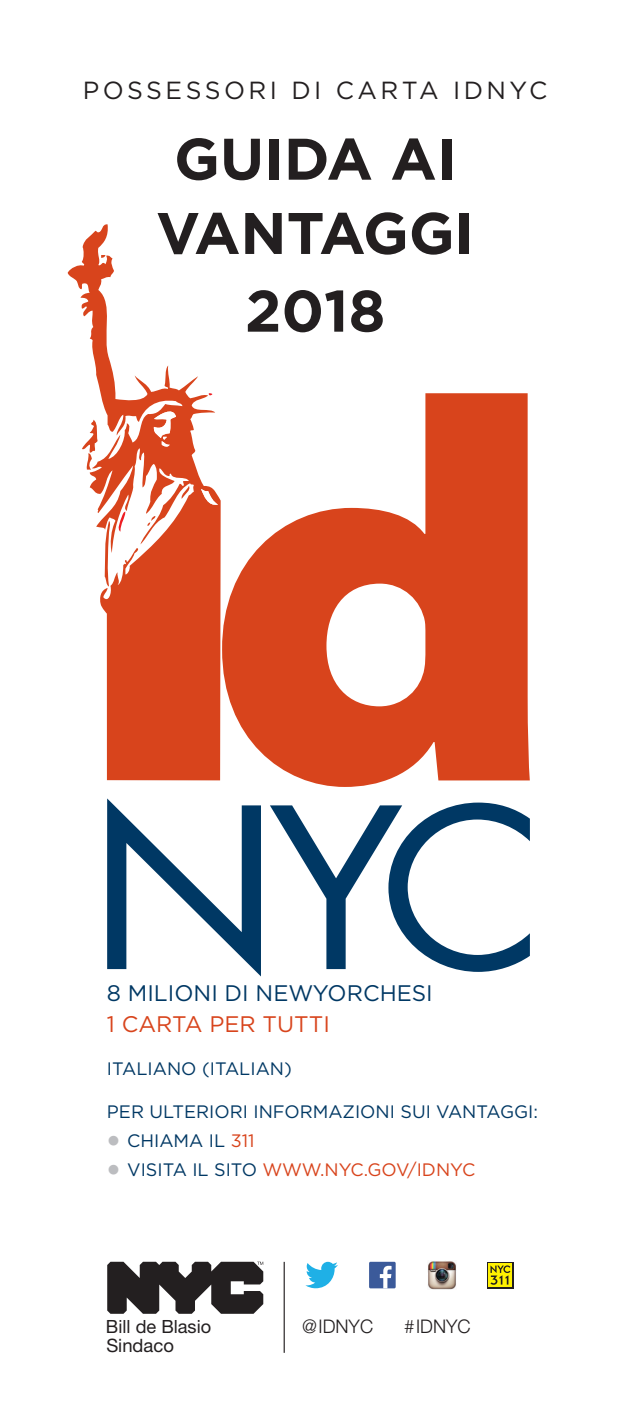
<style>
.page{position:relative;width:632px;height:1418px;background:#fff}
.page>*{position:absolute;margin:0;border:0;box-sizing:border-box;transform-origin:0 0}
.t1{font:700 58.5px/76px "Gotham";color:#231f20;text-align:center}
.t2{font:24.75px "Gotham";letter-spacing:.14em;color:#231f20}
.t3{font:22.5px "Gotham";color:#003864}
.t4{font:22.5px "Gotham";color:#d8441c}
.t5{font:300 18.68px "Helvetica Neue";color:#231f20}
.t6{font:18.45px "Helvetica Neue LT Pro";color:#231f20}
.t7{font:18.22px/19.8px "Helvetica Neue LT Std";color:#231f20}
.t8{font:18px "Gotham";color:#003864}
.t9{font:18px "Gotham";color:#d8441c}
.s1{font-family:"Arial";font-weight:900;font-size:22.5px;color:#bcbdc0}
.s2{color:#d8441c}
.s3{color:#003864}
</style>
<div class="page">
<svg style="left:222px;top:393px;width:308px;height:394px;fill:#d8441c"></svg>
<svg style="left:107px;top:798px;width:154px;height:178px"></svg>
<svg style="left:270px;top:802px;width:260px;height:170px"></svg>
<svg style="left:68px;top:224px;width:153px;height:556px"></svg>
<svg style="left:201px;top:489px;width:17px;height:18px"></svg>
<svg style="left:208px;top:393px;width:4px;height:3px"></svg>
<svg style="left:181px;top:486px;width:11px;height:13px"></svg>
<svg style="left:153px;top:405px;width:23px;height:43px"></svg>
<svg style="left:147px;top:516px;width:8px;height:10px"></svg>
<svg style="left:117px;top:511px;width:8px;height:20px"></svg>
<svg style="left:103px;top:521px;width:8px;height:65px"></svg>
<svg style="left:101px;top:255px;width:4px;height:3px"></svg>
<svg style="left:82px;top:420px;width:17px;height:49px"></svg>
<svg style="left:107px;top:1261px;width:156px;height:52px"></svg>
<svg style="left:305px;top:1261px;width:33px;height:27px"></svg>
<div style="left:369px;top:1261px;width:27px;height:27px;background:#3b5a9a"></div>
<svg style="left:380px;top:1265px;width:11px;height:23px"></svg>
<hr style="left:284px;top:1261px;width:1px;height:91px;background:#231f20">
<img style="left:428px;top:1261px;width:29px;height:28px">
<svg style="left:487px;top:1262px;width:26px;height:26px"></svg>
<svg style="left:488px;top:1263px;width:24px;height:23px"></svg>
<svg style="left:490px;top:1265px;width:20px;height:19px"></svg>
<h2 class="t2" style="left:83px;top:76px;width:466px">POSSESSORI DI CARTA IDNYC</h2>
<h1 class="t1" style="left:156px;top:121px;width:320px">GUIDA AI<br>VANTAGGI<br>2018</h1>
<p class="t3" style="left:107px;top:979px;width:327px">8 MILIONI DI NEWYORCHESI</p>
<p class="t4" style="left:107px;top:1010px;width:224px">1 CARTA PER TUTTI</p>
<p class="t8" style="left:107px;top:1057px;width:186px">ITALIANO (ITALIAN)</p>
<p class="t8" style="left:107px;top:1100px;width:432px">PER ULTERIORI INFORMAZIONI SUI VANTAGGI:</p>
<p class="t8" style="left:107px;top:1129px;width:149px"><span class="s1">●</span> CHIAMA IL <span class="s2">311</span></p>
<p class="t9" style="left:107px;top:1158px;width:370px"><span class="s1">●</span> <span class="s3">VISITA IL SITO</span> WWW.NYC.GOV/IDNYC</p>
<p class="t7" style="left:106px;top:1316px;width:107px">Bill de Blasio<br>Mayor</p>
<p class="t5" style="left:302px;top:1311px;width:72px">@ IDNYC</p>
<p class="t5" style="left:404px;top:1311px;width:68px"># IDNYC</p>
<p class="t6" style="left:106px;top:1334px;width:69px">Sindaco</p>
</div>
